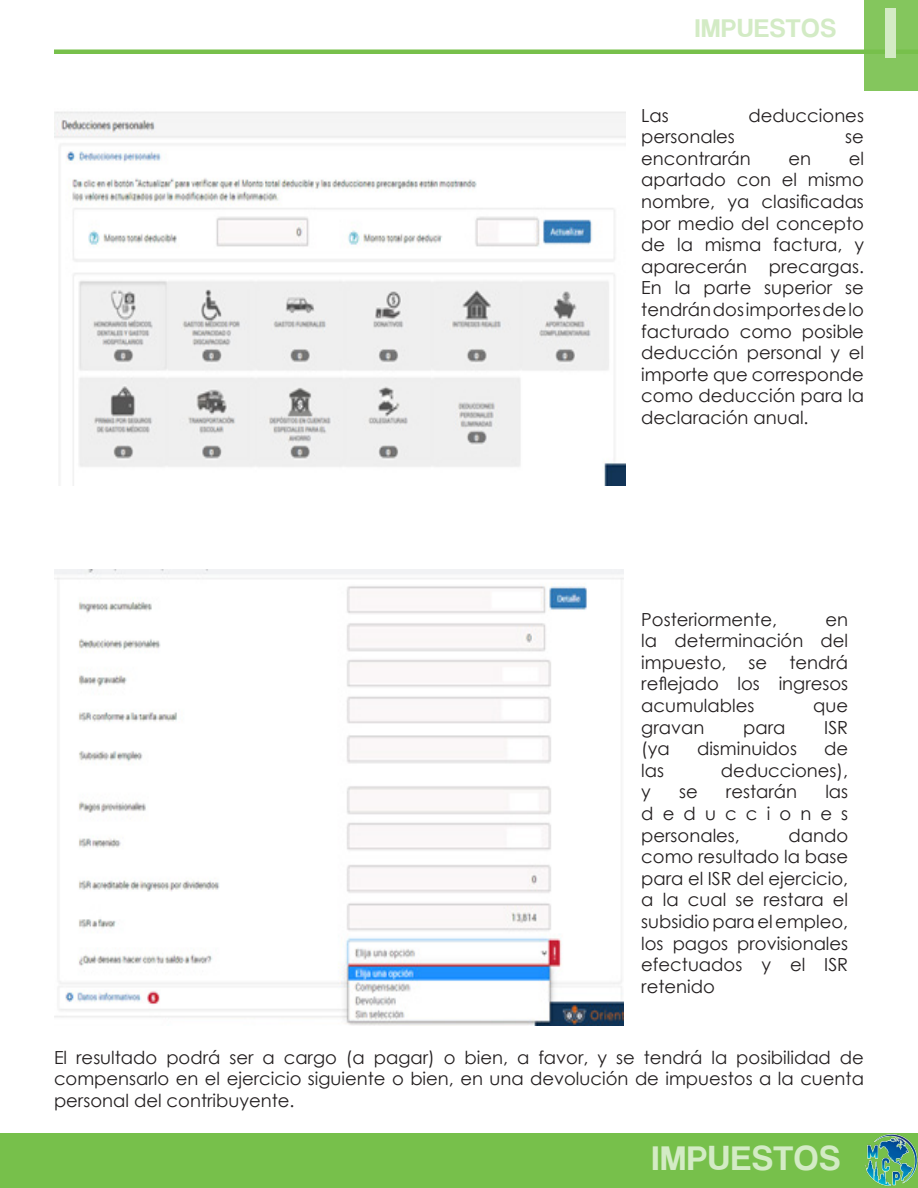
<style>
.page{position:relative;width:918px;height:1188px;background:#fff}
.page>*{position:absolute;margin:0;border:0;box-sizing:border-box;transform-origin:0 0}
.t1{font:75px "Coolvetica Rg";color:#d3ebc5}
.t2{font:36px "Coolvetica Rg";letter-spacing:.05em;color:#d3ebc5}
.t3{font:27px "Coolvetica Rg";letter-spacing:.05em;color:#d3ebc5}
.t4{font:18px/21.6px "Century Gothic";color:#231f20;text-align:justify}
</style>
<div class="page">
<div style="left:0;top:1134px;width:918px;height:54px;background:#77c04b"></div>
<hr style="left:54px;top:50px;width:864px;height:4px;background:#77c04b">
<div style="left:864px;top:0;width:54px;height:90px;background:#84c65d"></div>
<img style="left:865px;top:1134px;width:53px;height:53px">
<img style="left:54px;top:111px;width:572px;height:375px">
<img style="left:54px;top:569px;width:569px;height:457px">
<h3 class="t3" style="left:695px;top:12px;width:142px">IMPUESTOS</h3>
<h1 class="t1" style="left:884px;top:-11px;width:16px">I</h1>
<p class="t4" style="left:641px;top:104px;width:29px">Las</p>
<p class="t4" style="left:748px;top:104px;width:117px">deducciones</p>
<p class="t4" style="left:641px;top:126px;width:95px">personales</p>
<p class="t4" style="left:845px;top:126px;width:20px">se</p>
<p class="t4" style="left:641px;top:147px;width:111px">encontrarán</p>
<p class="t4" style="left:788px;top:147px;width:24px">en</p>
<p class="t4" style="left:641px;top:147px;width:224px;text-indent:207px">el apartado con el mismo nombre, ya clasificadas por medio del concepto de la misma factura, y aparecerán precargas.<br>En la parte superior se tendrán dos importes de lo facturado como posible deducción personal y el importe que corresponde como deducción para la declaración anual.</p>
<p class="t4" style="left:641px;top:608px;width:137px">Posteriormente,</p>
<p class="t4" style="left:641px;top:608px;width:209px;text-indent:184px">en la determinación del impuesto, se tendrá reflejado los ingresos acumulables</p>
<p class="t4" style="left:813px;top:694px;width:36px">que</p>
<p class="t4" style="left:641px;top:716px;width:65px">gravan</p>
<p class="t4" style="left:743px;top:716px;width:44px">para</p>
<p class="t4" style="left:824px;top:716px;width:25px">ISR</p>
<p class="t4" style="left:641px;top:738px;width:30px">(ya</p>
<p class="t4" style="left:697px;top:738px;width:102px">disminuidos</p>
<p class="t4" style="left:824px;top:738px;width:26px">de</p>
<p class="t4" style="left:641px;top:759px;width:24px">las</p>
<p class="t4" style="left:721px;top:759px;width:129px">deducciones),</p>
<p class="t4" style="left:641px;top:781px;width:11px">y</p>
<p class="t4" style="left:679px;top:781px;width:20px">se</p>
<p class="t4" style="left:726px;top:781px;width:73px">restarán</p>
<p class="t4" style="left:641px;top:781px;width:209px;text-indent:184px">las deducciones personales,</p>
<p class="t4" style="left:641px;top:824px;width:209px;text-indent:147px">dando como resultado la base para el ISR del ejercicio, a la cual se restara el subsidio para el empleo, los pagos provisionales efectuados y el ISR retenido</p>
<p class="t4" style="left:54px;top:1046px;width:812px">El resultado podrá ser a cargo (a pagar) o bien, a favor, y se tendrá la posibilidad de compensarlo en el ejercicio siguiente o bien, en una devolución de impuestos a la cuenta personal del contribuyente.</p>
<h2 class="t2" style="left:652px;top:1137px;width:189px">IMPUESTOS</h2>
</div>
